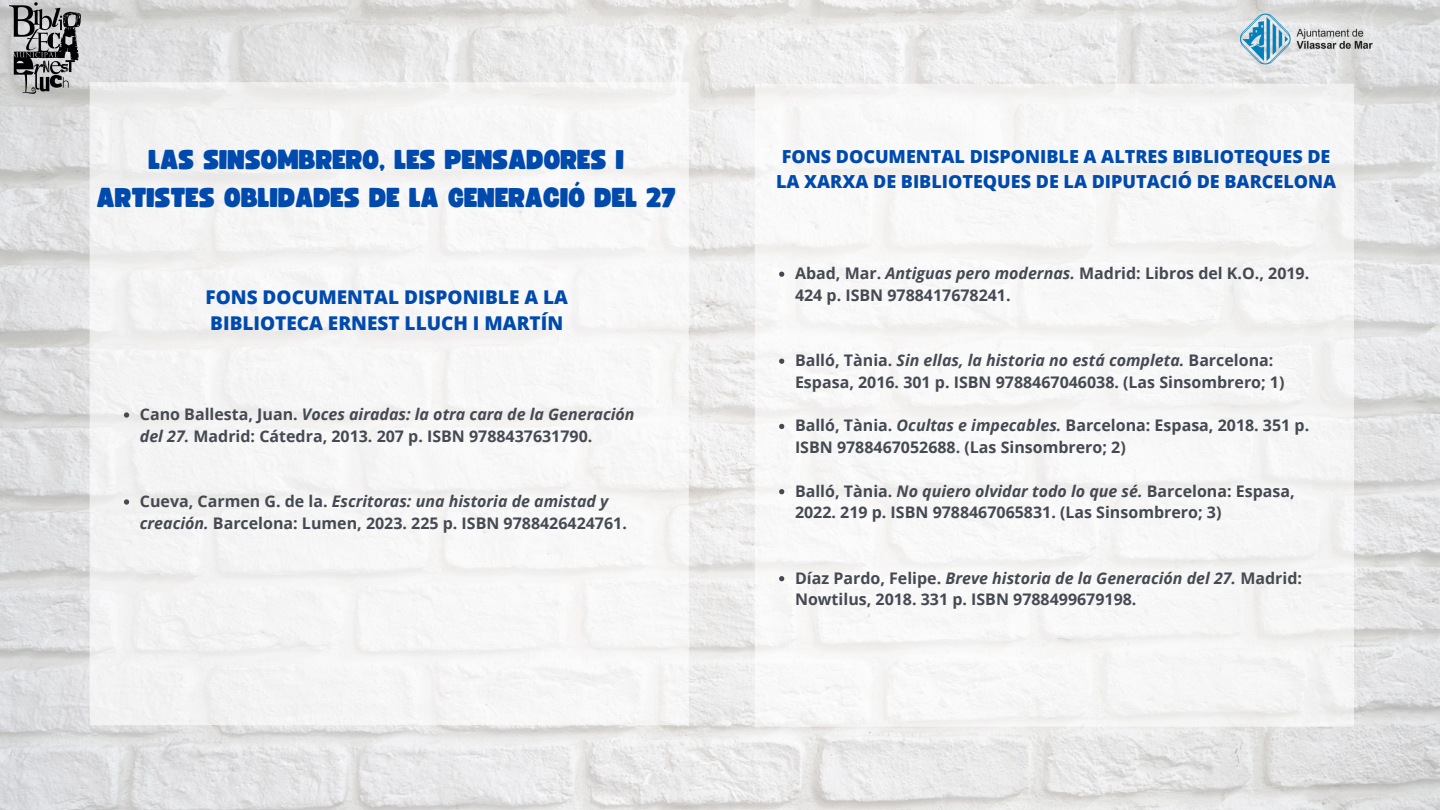
<style>
.page{position:relative;width:1440px;height:810px;background:#fff}
.page>*{position:absolute;margin:0;border:0;box-sizing:border-box;transform-origin:0 0}
.t1{font:27px/37.5px "Funtastic";color:#004aad;text-align:center}
.t2{font:800 19px/26.2px "Open Sans";color:#004aad}
.t3{font:800 18px/24.8px "Open Sans";color:#004aad;text-align:center}
.t4{font:700 16px/21.8px "Open Sans";color:#454952}
.s1{font-style:italic}
</style>
<div class="page">
<img style="left:0;top:0;width:1440px;height:810px">
<img style="left:9px;top:0;width:73px;height:95px">
<img style="left:1230px;top:11px;width:153px;height:57px">
<svg style="left:124px;top:412px;width:5px;height:6px"></svg>
<svg style="left:124px;top:499px;width:5px;height:6px"></svg>
<svg style="left:779px;top:272px;width:5px;height:5px"></svg>
<svg style="left:779px;top:359px;width:5px;height:5px"></svg>
<svg style="left:779px;top:424px;width:5px;height:5px"></svg>
<svg style="left:779px;top:489px;width:5px;height:5px"></svg>
<svg style="left:779px;top:576px;width:5px;height:5px"></svg>
<p class="t1" style="left:97px;top:143px;width:580px">LAS SINSOMBRERO, LES PENSADORES I<br>ARTISTES OBLIDADES DE LA GENERACIÓ DEL 27</p>
<p class="t2" style="left:206px;top:283px;width:364px">FONS DOCUMENTAL DISPONIBLE A LA<br>BIBLIOTECA ERNEST LLUCH I MARTÍN</p>
<h2 class="t4" style="left:140px;top:403px;width:496px">Cano Ballesta, Juan. <span class="s1">Voces airadas: la otra cara de la Generación del 27.</span> Madrid: Cátedra, 2013. 207 p. ISBN 9788437631790.</h2>
<p class="t4" style="left:140px;top:490px;width:489px">Cueva, Carmen G. de la. <span class="s1">Escritoras: una historia de amistad y creación.</span> Barcelona: Lumen, 2023. 225 p. ISBN 9788426424761.</p>
<h2 class="t3" style="left:776px;top:143px;width:562px">FONS DOCUMENTAL DISPONIBLE A ALTRES BIBLIOTEQUES DE<br>LA XARXA DE BIBLIOTEQUES DE LA DIPUTACIÓ DE BARCELONA</h2>
<p class="t4" style="left:795px;top:262px;width:516px">Abad, Mar. <span class="s1">Antiguas pero modernas.</span> Madrid: Libros del K.O., 2019.<br>424 p. ISBN 9788417678241.</p>
<p class="t4" style="left:795px;top:349px;width:491px">Balló, Tània. <span class="s1">Sin ellas, la historia no está completa.</span> Barcelona:<br>Espasa, 2016. 301 p. ISBN 9788467046038. (Las Sinsombrero; 1)</p>
<p class="t4" style="left:795px;top:414px;width:516px">Balló, Tània. <span class="s1">Ocultas e impecables.</span> Barcelona: Espasa, 2018. 351 p.<br>ISBN 9788467052688. (Las Sinsombrero; 2)</p>
<p class="t4" style="left:795px;top:479px;width:501px">Balló, Tània. <span class="s1">No quiero olvidar todo lo que sé.</span> Barcelona: Espasa,<br>2022. 219 p. ISBN 9788467065831. (Las Sinsombrero; 3)</p>
<p class="t4" style="left:795px;top:566px;width:509px">Díaz Pardo, Felipe. <span class="s1">Breve historia de la Generación del 27.</span> Madrid:<br>Nowtilus, 2018. 331 p. ISBN 9788499679198.</p>
</div>
